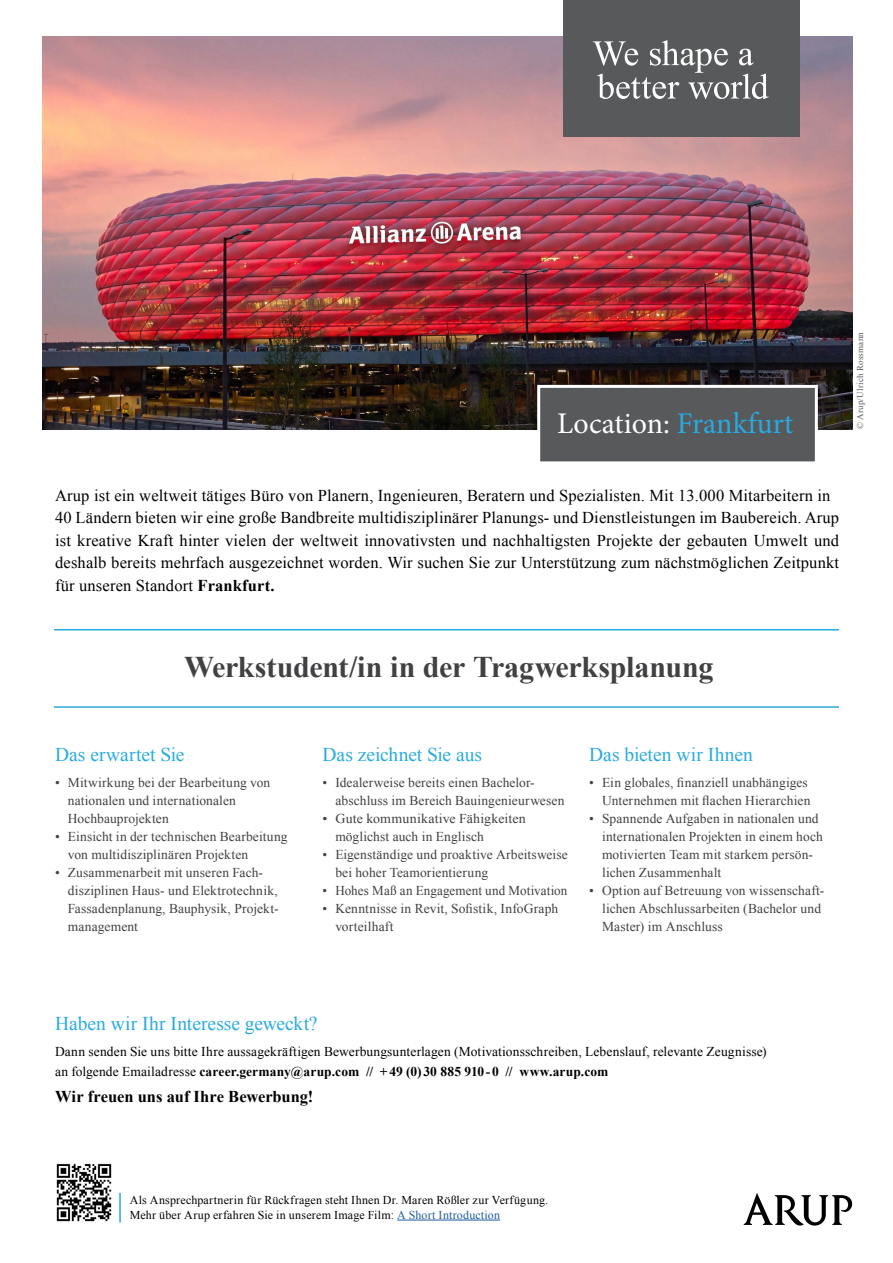
<style>
.page{position:relative;width:893px;height:1263px;background:#fff}
.page>*{position:absolute;margin:0;border:0;box-sizing:border-box;transform-origin:0 0}
.t1{font:700 30px "Times New Roman";letter-spacing:-.01em;color:#414042}
.t2{font:30px "Minion Pro";letter-spacing:.005em;color:#fff}
.t3{font:19.5px "Times New Roman";color:#28aae1}
.t4{font:16.5px/22.5px "Times New Roman";letter-spacing:.01em;color:#000}
.t5{font:700 16.5px "Times New Roman";color:#000}
.t6{font:13.5px/18px "Times New Roman";letter-spacing:.01em;color:#414042}
.t7{font:13.5px/19.5px "Times New Roman";letter-spacing:.01em;color:#000}
.t8{font:12px/14.4px "Times New Roman";letter-spacing:.02em;color:#000}
.t9{font:9px "Times New Roman";letter-spacing:.025em;color:#58595b}
.s1{color:#28aae1}
.s2{font-weight:700}
.s3{color:#215e9e}
</style>
<div class="page">
<img style="left:43px;top:36px;width:809px;height:393px">
<svg style="left:744px;top:1193px;width:109px;height:33px"></svg>
<div style="left:537px;top:385px;width:281px;height:79px;background:#58595b;border:3px solid #fff"></div>
<div style="left:564px;top:0;width:236px;height:136px;background:#58595b"></div>
<svg style="left:593px;top:40px;width:176px;height:59px"></svg>
<hr style="left:119px;top:1193px;width:2px;height:29px;background:#28aae1">
<hr style="left:397px;top:1220px;width:103px;height:1px;background:#215e9e">
<hr style="left:54px;top:629px;width:785px;height:1px;background:#28aae1">
<hr style="left:54px;top:706px;width:785px;height:2px;background:#28aae1">
<img style="left:56px;top:1163px;width:56px;height:59px">
<h1 class="t2" style="left:557px;top:403px;width:238px">Location: <span class="s1">Frankfurt</span></h1>
<p class="t9" style="left:854px;top:429px;width:99px;rotate:-90deg">© Arup/Ulrich Rossmann</p>
<p class="t4" style="left:55px;top:483px;width:785px">Arup ist ein weltweit tätiges Büro von Planern, Ingenieuren, Beratern und Spezialisten. Mit 13.000 Mitarbeitern in 40 Ländern bieten wir eine große Bandbreite multidisziplinärer Planungs- und Dienstleistungen im Baubereich. Arup ist kreative Kraft hinter vielen der weltweit innovativsten und nachhaltigsten Projekte der gebauten Umwelt und deshalb bereits mehrfach ausgezeichnet worden. Wir suchen Sie zur Unterstützung zum nächstmöglichen Zeitpunkt für unseren Standort <span class="s2">Frankfurt.</span></p>
<h1 class="t1" style="left:184px;top:647px;width:531px">Werkstudent/in in der Tragwerksplanung</h1>
<h2 class="t3" style="left:55px;top:741px;width:131px">Das erwartet Sie</h2>
<p class="t6" style="left:68px;top:773px;width:204px;text-indent:-13px">• Mitwirkung bei der Bearbeitung von nationalen und internationalen<br>Hochbauprojekten</p>
<p class="t6" style="left:68px;top:827px;width:221px;text-indent:-13px">• Einsicht in der technischen Bearbeitung von multidisziplinären Projekten</p>
<p class="t6" style="left:68px;top:863px;width:212px;text-indent:-13px">• Zusammenarbeit mit unseren Fach&shy;disziplinen Haus- und Elektrotechnik,<br>Fassadenplanung, Bauphysik, Projekt&shy;management</p>
<h2 class="t3" style="left:323px;top:741px;width:161px">Das zeichnet Sie aus</h2>
<p class="t6" style="left:335px;top:773px;width:230px;text-indent:-13px">• Idealerweise bereits einen Bachelor&shy;abschluss im Bereich Bauingenieurwesen</p>
<p class="t6" style="left:335px;top:809px;width:192px;text-indent:-13px">• Gute kommunikative Fähigkeiten möglichst auch in Englisch</p>
<p class="t6" style="left:335px;top:845px;width:234px;text-indent:-13px">• Eigenständige und proaktive Arbeitsweise bei hoher Teamorientierung</p>
<p class="t6" style="left:323px;top:881px;width:246px">• Hohes Maß an Engagement und Motivation</p>
<p class="t6" style="left:335px;top:899px;width:224px;text-indent:-13px">• Kenntnisse in Revit, Sofistik, InfoGraph vorteilhaft</p>
<h2 class="t3" style="left:589px;top:741px;width:165px">Das bieten wir Ihnen</h2>
<p class="t6" style="left:589px;top:773px;width:223px;text-align:right">• Ein globales, finanziell unabhängiges<br>Unternehmen mit flachen Hierarchien</p>
<p class="t6" style="left:602px;top:809px;width:222px;text-indent:-13px">• Spannende Aufgaben in nationalen und internationalen Projekten in einem hoch motivierten Team mit starkem persön&shy;lichen Zusammenhalt</p>
<p class="t6" style="left:602px;top:881px;width:224px;text-indent:-13px">• Option auf Betreuung von wissenschaft&shy;lichen Abschlussarbeiten (Bachelor und<br>Master) im Anschluss</p>
<h2 class="t3" style="left:55px;top:1010px;width:264px">Haben wir Ihr Interesse geweckt?</h2>
<p class="t7" style="left:55px;top:1042px;width:713px">Dann senden Sie uns bitte Ihre aussagekräftigen Bewerbungsunterlagen (Motivationsschreiben, Lebenslauf, relevante Zeugnisse) an folgende Emailadresse <span class="s2">career.germany@arup.com // +49 (0) 30 885 910- 0 // www.arup.com</span></p>
<p class="t5" style="left:55px;top:1085px;width:260px">Wir freuen uns auf Ihre Bewerbung!</p>
<p class="t8" style="left:130px;top:1193px;width:420px">Als Ansprechpartnerin für Rückfragen steht Ihnen Dr. Maren Rößler zur Verfügung.<br>Mehr über Arup erfahren Sie in unserem Image Film: <span class="s3">A Short Introduction</span></p>
</div>
